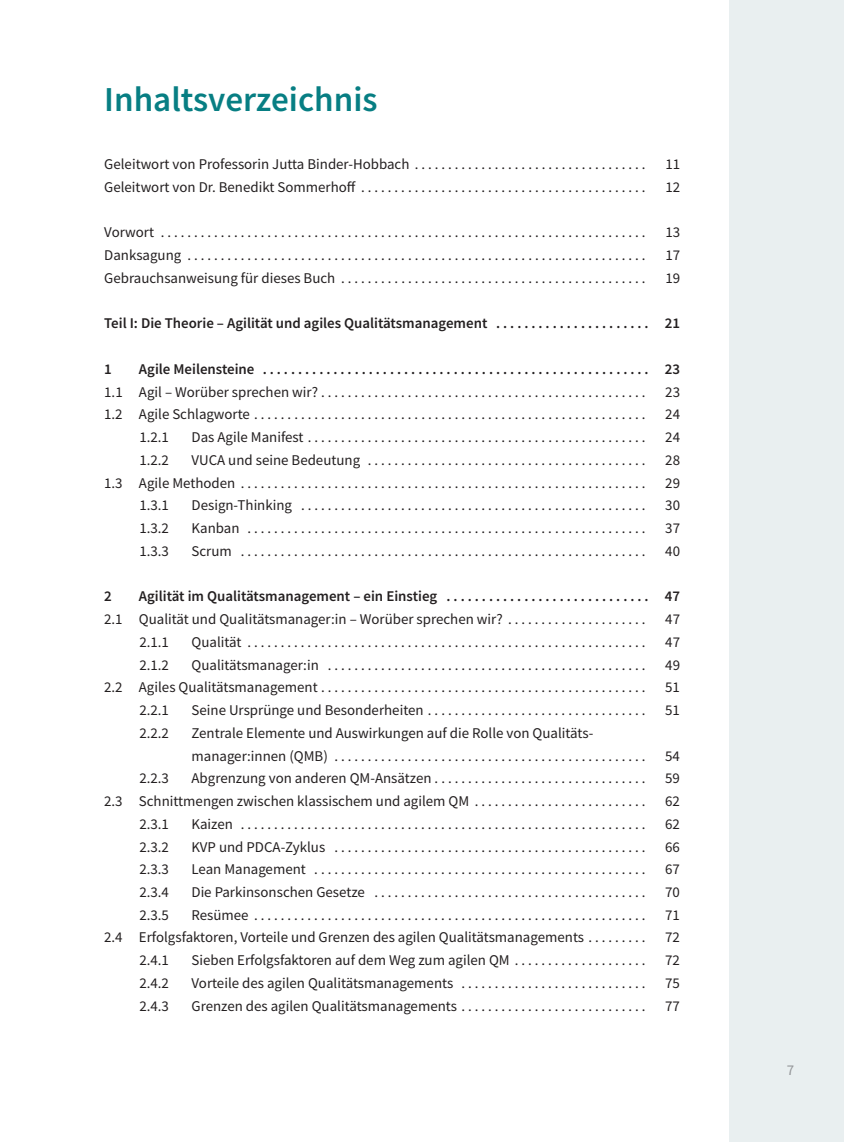
<style>
.page{position:relative;width:844px;height:1142px;background:#fff}
.page>*{position:absolute;margin:0;border:0;box-sizing:border-box;transform-origin:0 0}
.t1{font:600 35px "Source Sans Pro";color:#077e83}
.t2{font:14.88px/22.8px "Source Sans Pro";color:#231f20}
.t3{font:600 14.88px "Source Sans Pro";color:#231f20}
.t4{font:14.88px "Source Sans Pro";color:#939598}
</style>
<div class="page">
<div style="left:729px;top:0;width:114px;height:1142px;background:#e9eff0"></div>
<h1 class="t1" style="left:104px;top:76px;width:275px">Inhaltsverzeichnis</h1>
<p class="t2" style="left:104px;top:153px;width:542px">Geleitwort von Professorin Jutta Binder-Hobbach . . . . . . . . . . . . . . . . . . . . . . . . . . . . . . . . . . .</p>
<p class="t2" style="left:665px;top:153px;width:16px">11</p>
<p class="t2" style="left:104px;top:175px;width:542px">Geleitwort von Dr. Benedikt Sommerhoff . . . . . . . . . . . . . . . . . . . . . . . . . . . . . . . . . . . . . . . . . . .</p>
<p class="t2" style="left:665px;top:175px;width:16px">12</p>
<p class="t2" style="left:104px;top:221px;width:542px">Vorwort . . . . . . . . . . . . . . . . . . . . . . . . . . . . . . . . . . . . . . . . . . . . . . . . . . . . . . . . . . . . . . . . . . . . . . . . .</p>
<p class="t2" style="left:665px;top:221px;width:16px">13</p>
<p class="t2" style="left:104px;top:244px;width:542px">Danksagung . . . . . . . . . . . . . . . . . . . . . . . . . . . . . . . . . . . . . . . . . . . . . . . . . . . . . . . . . . . . . . . . . . . . .</p>
<p class="t2" style="left:665px;top:244px;width:16px">17</p>
<p class="t2" style="left:104px;top:266px;width:541px">Gebrauchsanweisung für dieses Buch ..............................................</p>
<p class="t2" style="left:665px;top:266px;width:16px">19</p>
<p class="t3" style="left:104px;top:314px;width:538px">Teil I: Die Theorie – Agilität und agiles Qualitätsmanagement . . . . . . . . . . . . . . . . . . . . .</p>
<p class="t3" style="left:664px;top:314px;width:17px">21</p>
<p class="t3" style="left:104px;top:359px;width:9px">1</p>
<p class="t3" style="left:139px;top:359px;width:504px">Agile Meilensteine . . . . . . . . . . . . . . . . . . . . . . . . . . . . . . . . . . . . . . . . . . . . . . . . . . . . . .</p>
<p class="t3" style="left:664px;top:359px;width:17px">23</p>
<p class="t2" style="left:104px;top:380px;width:542px">1.1 Agil – Worüber sprechen wir? . . . . . . . . . . . . . . . . . . . . . . . . . . . . . . . . . . . . . . . . . . . . . . . . .</p>
<p class="t2" style="left:665px;top:380px;width:16px">23</p>
<p class="t2" style="left:104px;top:403px;width:542px">1.2 Agile Schlagworte . . . . . . . . . . . . . . . . . . . . . . . . . . . . . . . . . . . . . . . . . . . . . . . . . . . . . . . . . . .</p>
<p class="t2" style="left:665px;top:403px;width:16px">24</p>
<p class="t2" style="left:139px;top:426px;width:31px">1.2.1</p>
<p class="t2" style="left:191px;top:426px;width:455px">Das Agile Manifest . . . . . . . . . . . . . . . . . . . . . . . . . . . . . . . . . . . . . . . . . . . . . . . . . . .</p>
<p class="t2" style="left:665px;top:426px;width:16px">24</p>
<p class="t2" style="left:139px;top:448px;width:31px">1.2.2</p>
<p class="t2" style="left:191px;top:448px;width:455px">VUCA und seine Bedeutung . . . . . . . . . . . . . . . . . . . . . . . . . . . . . . . . . . . . . . . . . .</p>
<p class="t2" style="left:665px;top:448px;width:16px">28</p>
<p class="t2" style="left:104px;top:471px;width:542px">1.3 Agile Methoden . . . . . . . . . . . . . . . . . . . . . . . . . . . . . . . . . . . . . . . . . . . . . . . . . . . . . . . . . . . . .</p>
<p class="t2" style="left:665px;top:471px;width:16px">29</p>
<p class="t2" style="left:139px;top:494px;width:31px">1.3.1</p>
<p class="t2" style="left:191px;top:494px;width:455px">Design-Thinking . . . . . . . . . . . . . . . . . . . . . . . . . . . . . . . . . . . . . . . . . . . . . . . . . . . .</p>
<p class="t2" style="left:665px;top:494px;width:16px">30</p>
<p class="t2" style="left:139px;top:517px;width:31px">1.3.2</p>
<p class="t2" style="left:191px;top:517px;width:455px">Kanban . . . . . . . . . . . . . . . . . . . . . . . . . . . . . . . . . . . . . . . . . . . . . . . . . . . . . . . . . . . .</p>
<p class="t2" style="left:665px;top:517px;width:16px">37</p>
<p class="t2" style="left:139px;top:539px;width:31px">1.3.3</p>
<p class="t2" style="left:191px;top:539px;width:455px">Scrum . . . . . . . . . . . . . . . . . . . . . . . . . . . . . . . . . . . . . . . . . . . . . . . . . . . . . . . . . . . . .</p>
<p class="t2" style="left:665px;top:539px;width:16px">40</p>
<p class="t3" style="left:104px;top:587px;width:9px">2</p>
<p class="t3" style="left:139px;top:587px;width:504px">Agilität im Qualitätsmanagement – ein Einstieg . . . . . . . . . . . . . . . . . . . . . . . . . . . .</p>
<p class="t3" style="left:664px;top:587px;width:17px">47</p>
<p class="t2" style="left:104px;top:608px;width:542px">2.1 Qualität und Qualitätsmanager:in – Worüber sprechen wir? . . . . . . . . . . . . . . . . . . . . .</p>
<p class="t2" style="left:665px;top:608px;width:16px">47</p>
<p class="t2" style="left:139px;top:630px;width:31px">2.1.1</p>
<p class="t2" style="left:191px;top:630px;width:455px">Qualität . . . . . . . . . . . . . . . . . . . . . . . . . . . . . . . . . . . . . . . . . . . . . . . . . . . . . . . . . . . .</p>
<p class="t2" style="left:665px;top:630px;width:16px">47</p>
<p class="t2" style="left:139px;top:653px;width:31px">2.1.2</p>
<p class="t2" style="left:191px;top:653px;width:455px">Qualitätsmanager:in . . . . . . . . . . . . . . . . . . . . . . . . . . . . . . . . . . . . . . . . . . . . . . . .</p>
<p class="t2" style="left:665px;top:653px;width:16px">49</p>
<p class="t2" style="left:104px;top:676px;width:542px">2.2 Agiles Qualitätsmanagement . . . . . . . . . . . . . . . . . . . . . . . . . . . . . . . . . . . . . . . . . . . . . . . . .</p>
<p class="t2" style="left:665px;top:676px;width:16px">51</p>
<p class="t2" style="left:139px;top:699px;width:31px">2.2.1</p>
<p class="t2" style="left:191px;top:699px;width:455px">Seine Ursprünge und Besonderheiten . . . . . . . . . . . . . . . . . . . . . . . . . . . . . . . . .</p>
<p class="t2" style="left:665px;top:699px;width:16px">51</p>
<p class="t2" style="left:139px;top:721px;width:31px">2.2.2</p>
<p class="t2" style="left:191px;top:721px;width:455px">Zentrale Elemente und Auswirkungen auf die Rolle von Qualitäts‑ manager:innen (QMB) . . . . . . . . . . . . . . . . . . . . . . . . . . . . . . . . . . . . . . . . . . . . . . .</p>
<p class="t2" style="left:665px;top:744px;width:16px">54</p>
<p class="t2" style="left:139px;top:767px;width:31px">2.2.3</p>
<p class="t2" style="left:191px;top:767px;width:455px">Abgrenzung von anderen QM-Ansätzen . . . . . . . . . . . . . . . . . . . . . . . . . . . . . . . .</p>
<p class="t2" style="left:665px;top:767px;width:16px">59</p>
<p class="t2" style="left:104px;top:790px;width:542px">2.3 Schnittmengen zwischen klassischem und agilem QM . . . . . . . . . . . . . . . . . . . . . . . . . .</p>
<p class="t2" style="left:665px;top:790px;width:16px">62</p>
<p class="t2" style="left:139px;top:812px;width:31px">2.3.1</p>
<p class="t2" style="left:191px;top:812px;width:455px">Kaizen . . . . . . . . . . . . . . . . . . . . . . . . . . . . . . . . . . . . . . . . . . . . . . . . . . . . . . . . . . . . .</p>
<p class="t2" style="left:665px;top:812px;width:16px">62</p>
<p class="t2" style="left:139px;top:835px;width:31px">2.3.2</p>
<p class="t2" style="left:191px;top:835px;width:455px">KVP und PDCA-Zyklus . . . . . . . . . . . . . . . . . . . . . . . . . . . . . . . . . . . . . . . . . . . . . . .</p>
<p class="t2" style="left:665px;top:835px;width:16px">66</p>
<p class="t2" style="left:139px;top:858px;width:31px">2.3.3</p>
<p class="t2" style="left:191px;top:858px;width:455px">Lean Management . . . . . . . . . . . . . . . . . . . . . . . . . . . . . . . . . . . . . . . . . . . . . . . . . .</p>
<p class="t2" style="left:665px;top:858px;width:16px">67</p>
<p class="t2" style="left:139px;top:881px;width:31px">2.3.4</p>
<p class="t2" style="left:191px;top:881px;width:455px">Die Parkinsonschen Gesetze . . . . . . . . . . . . . . . . . . . . . . . . . . . . . . . . . . . . . . . . .</p>
<p class="t2" style="left:665px;top:881px;width:16px">70</p>
<p class="t2" style="left:139px;top:903px;width:31px">2.3.5</p>
<p class="t2" style="left:191px;top:903px;width:455px">Resümee . . . . . . . . . . . . . . . . . . . . . . . . . . . . . . . . . . . . . . . . . . . . . . . . . . . . . . . . . . .</p>
<p class="t2" style="left:665px;top:903px;width:16px">71</p>
<p class="t2" style="left:104px;top:926px;width:542px">2.4 Erfolgsfaktoren, Vorteile und Grenzen des agilen Qualitätsmanagements . . . . . . . . .</p>
<p class="t2" style="left:665px;top:926px;width:16px">72</p>
<p class="t2" style="left:139px;top:949px;width:31px">2.4.1</p>
<p class="t2" style="left:191px;top:949px;width:455px">Sieben Erfolgsfaktoren auf dem Weg zum agilen QM . . . . . . . . . . . . . . . . . . . .</p>
<p class="t2" style="left:665px;top:949px;width:16px">72</p>
<p class="t2" style="left:139px;top:972px;width:31px">2.4.2</p>
<p class="t2" style="left:191px;top:972px;width:455px">Vorteile des agilen Qualitätsmanagements . . . . . . . . . . . . . . . . . . . . . . . . . . . .</p>
<p class="t2" style="left:665px;top:972px;width:16px">75</p>
<p class="t2" style="left:139px;top:994px;width:31px">2.4.3</p>
<p class="t2" style="left:191px;top:994px;width:455px">Grenzen des agilen Qualitätsmanagements . . . . . . . . . . . . . . . . . . . . . . . . . . . .</p>
<p class="t2" style="left:665px;top:994px;width:16px">77</p>
<p class="t4" style="left:786px;top:1061px;width:9px">7</p>
</div>
